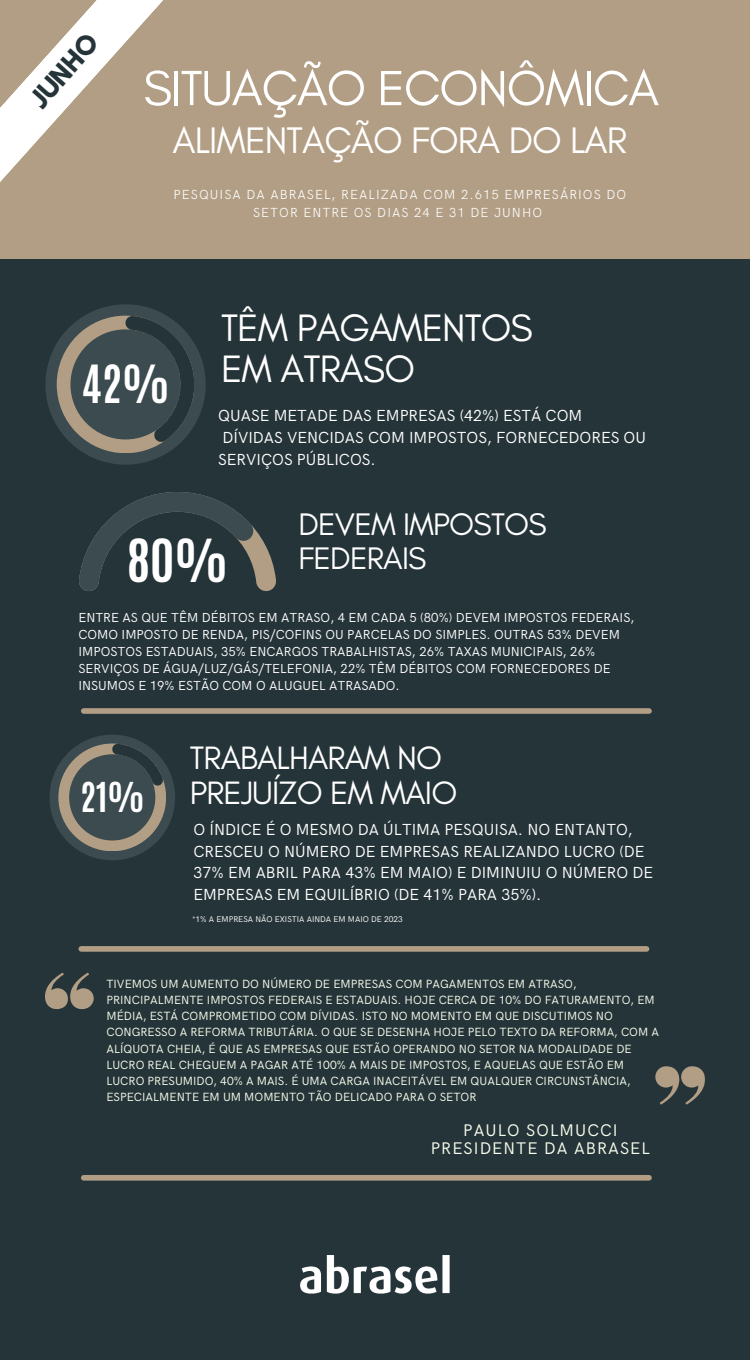
<style>
.page{position:relative;width:750px;height:1360px;background:#fff}
.page>*{position:absolute;margin:0;border:0;box-sizing:border-box;transform-origin:0 0}
.t1{font:50.25px "Glacial Indifference";letter-spacing:-.025em;color:#fff}
.t2{font:700 49.5px "Antonio";color:#fff}
.t3{font:700 43.88px "Antonio";color:#fff}
.t4{font:38.88px/41.9px "Glacial Indifference";letter-spacing:-.025em;color:#fff}
.t5{font:37.62px "Glacial Indifference";letter-spacing:-.025em;color:#fff}
.t6{font:700 34.38px "Antonio";color:#fff}
.t7{font:33px/34.8px "Glacial Indifference";letter-spacing:-.025em;color:#fff}
.t8{font:31.75px/33.9px "Glacial Indifference";letter-spacing:-.025em;color:#fff}
.t9{font:700 28.75px "Glacial Indifference";color:#253439}
.t10{font:16.88px "HK Grotesk";letter-spacing:.06em;color:#f9ffed}
.t11{font:16px/21.4px "HK Grotesk";color:#fff}
.t12{font:13.12px/16.9px "HK Grotesk";color:#fff}
.t13{font:300 13.12px/18.1px "HK Grotesk";letter-spacing:.08em;color:#fff;text-align:center}
.t14{font:11.88px/16px "HK Grotesk";color:#f9ffed}
.t15{font:8.38px "HK Grotesk";color:#fff}
</style>
<div class="page">
<div style="left:0;top:0;width:750px;height:1359px;background:#253439"></div>
<svg style="left:45px;top:304px;width:161px;height:160px"></svg>
<svg style="left:79px;top:492px;width:197px;height:99px"></svg>
<div style="left:81px;top:946px;width:566px;height:5px;background:#b29e84"></div>
<div style="left:84px;top:1174px;width:565px;height:6px;background:#b29e84"></div>
<svg style="left:45px;top:972px;width:49px;height:37px"></svg>
<svg style="left:655px;top:1066px;width:50px;height:38px"></svg>
<div style="left:84px;top:708px;width:565px;height:5px;background:#b29e84"></div>
<svg style="left:50px;top:735px;width:125px;height:125px"></svg>
<div style="left:0;top:0;width:750px;height:258px;background:#b29e84"></div>
<svg style="left:0;top:0;width:163px;height:182px"></svg>
<img style="left:300px;top:1255px;width:149px;height:38px">
<p class="t9" style="left:22px;top:91px;width:89px;rotate:-48deg">JUNHO</p>
<p class="t1" style="left:143px;top:57px;width:517px">SITUAÇÃO ECONÔMICA</p>
<p class="t5" style="left:173px;top:117px;width:456px">ALIMENTAÇÃO FORA DO LAR</p>
<p class="t13" style="left:174px;top:185px;width:454px">PESQUISA DA ABRASEL, REALIZADA COM 2.615 EMPRESÁRIOS DO<br>SETOR ENTRE OS DIAS 24 E 31 DE JUNHO</p>
<p class="t3" style="left:81px;top:352px;width:90px">42%</p>
<p class="t4" style="left:221px;top:306px;width:313px">TÊM PAGAMENTOS<br>EM ATRASO</p>
<p class="t11" style="left:218px;top:404px;width:429px;line-height:22.2px">QUASE METADE DAS EMPRESAS (42%) ESTÁ COM<br>DÍVIDAS VENCIDAS COM IMPOSTOS, FORNECEDORES OU<br>SERVIÇOS PÚBLICOS.</p>
<p class="t2" style="left:127px;top:525px;width:102px">80%</p>
<p class="t8" style="left:298px;top:507px;width:250px">DEVEM IMPOSTOS<br>FEDERAIS</p>
<p class="t12" style="left:78px;top:609px;width:558px">ENTRE AS QUE TÊM DÉBITOS EM ATRASO, 4 EM CADA 5 (80%) DEVEM IMPOSTOS FEDERAIS, COMO IMPOSTO DE RENDA, PIS/COFINS OU PARCELAS DO SIMPLES. OUTRAS 53% DEVEM IMPOSTOS ESTADUAIS, 35% ENCARGOS TRABALHISTAS, 26% TAXAS MUNICIPAIS, 26% SERVIÇOS DE ÁGUA/LUZ/GÁS/TELEFONIA, 22% TÊM DÉBITOS COM FORNECEDORES DE INSUMOS E 19% ESTÃO COM O ALUGUEL ATRASADO.</p>
<p class="t6" style="left:80px;top:772px;width:66px">21%</p>
<p class="t7" style="left:190px;top:740px;width:269px">TRABALHARAM NO<br>PREJUÍZO EM MAIO</p>
<p class="t11" style="left:193px;top:820px;width:461px">O ÍNDICE É O MESMO DA ÚLTIMA PESQUISA. NO ENTANTO, CRESCEU O NÚMERO DE EMPRESAS REALIZANDO LUCRO (DE 37% EM ABRIL PARA 43% EM MAIO) E DIMINUIU O NÚMERO DE EMPRESAS EM EQUILÍBRIO (DE 41% PARA 35%).</p>
<p class="t15" style="left:192px;top:914px;width:212px">*1% A EMPRESA NÃO EXISTIA AINDA EM MAIO DE 2023</p>
<p class="t14" style="left:106px;top:976px;width:554px">TIVEMOS UM AUMENTO DO NÚMERO DE EMPRESAS COM PAGAMENTOS EM ATRASO, PRINCIPALMENTE IMPOSTOS FEDERAIS E ESTADUAIS. HOJE CERCA DE 10% DO FATURAMENTO, EM MÉDIA, ESTÁ COMPROMETIDO COM DÍVIDAS. ISTO NO MOMENTO EM QUE DISCUTIMOS NO CONGRESSO A REFORMA TRIBUTÁRIA. O QUE SE DESENHA HOJE PELO TEXTO DA REFORMA, COM A ALÍQUOTA CHEIA, É QUE AS EMPRESAS QUE ESTÃO OPERANDO NO SETOR NA MODALIDADE DE LUCRO REAL CHEGUEM A PAGAR ATÉ 100% A MAIS DE IMPOSTOS, E AQUELAS QUE ESTÃO EM LUCRO PRESUMIDO, 40% A MAIS. É UMA CARGA INACEITÁVEL EM QUALQUER CIRCUNSTÂNCIA, ESPECIALMENTE EM UM MOMENTO TÃO DELICADO PARA O SETOR</p>
<p class="t10" style="left:463px;top:1121px;width:156px">PAULO SOLMUCCI</p>
<p class="t10" style="left:431px;top:1138px;width:221px">PRESIDENTE DA ABRASEL</p>
</div>
